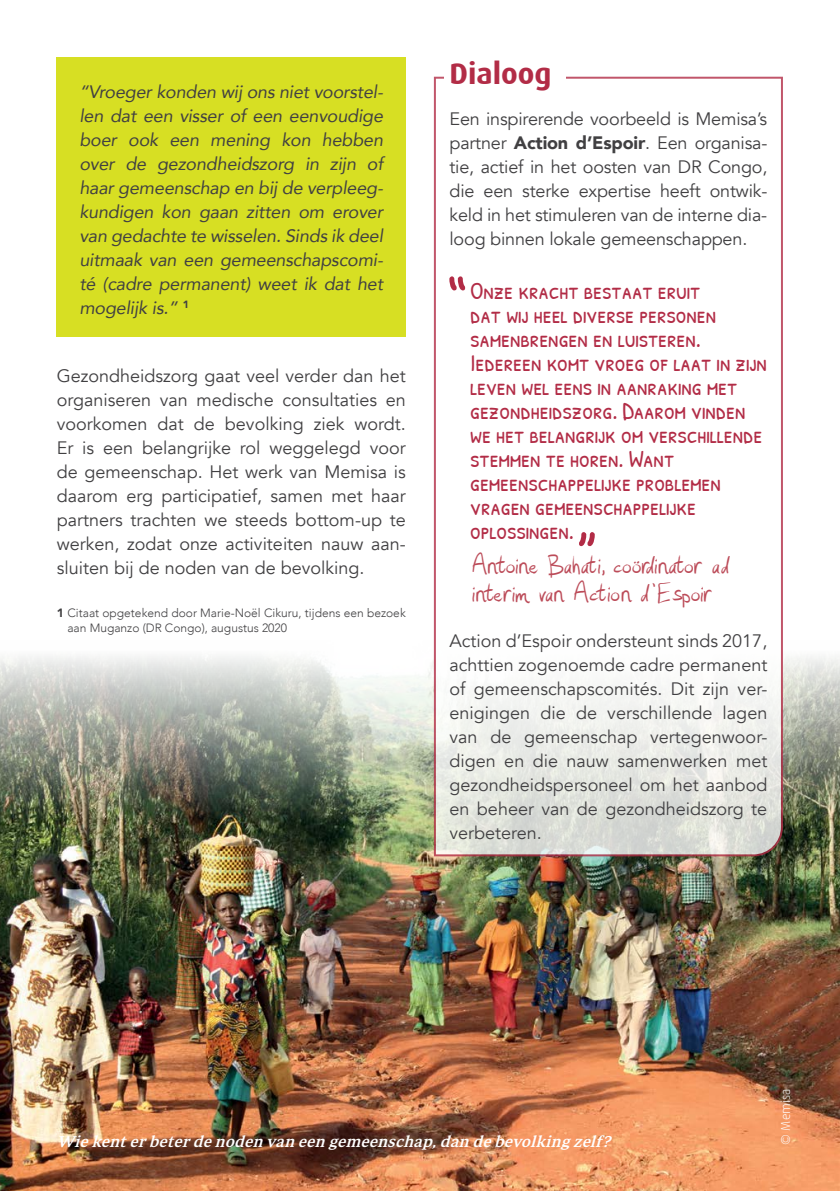
<style>
.page{position:relative;width:840px;height:1191px;background:#fff}
.page>*{position:absolute;margin:0;border:0;box-sizing:border-box;transform-origin:0 0}
.t1{font:36px/28px "Hashtag";letter-spacing:-.03em;color:#bc4c59}
.t2{font:700 30px "Dax";color:#b22c46}
.t3{font:24px/24px "Patrick Hand SC";letter-spacing:-.01em;color:#b22c46}
.t4{font:18px/24px "Avenir";color:#414042;text-align:justify}
.t5{font:italic 18px/24px "Avenir";letter-spacing:-.01em;color:#414042;text-align:justify}
.t6{font:italic 500 16px "Periodico Text";color:#fff}
.t7{font:300 13px "Dax";color:#fff}
.t8{font:300 12px/14.4px "Avenir";color:#414042}
.s1{font-weight:900}
</style>
<div class="page">
<img style="left:0;top:656px;width:839px;height:535px">
<svg style="left:432px;top:76px;width:351px;height:781px"></svg>
<div style="left:443px;top:65px;width:122px;height:27px;background:#fff"></div>
<div style="left:57px;top:57px;width:348px;height:279px;background:#d7df23"></div>
<svg style="left:449px;top:276px;width:16px;height:14px"></svg>
<svg style="left:578px;top:532px;width:16px;height:14px"></svg>
<p class="t5" style="left:79px;top:79px;width:305px">“Vroeger konden wij ons niet voorstel&shy;len dat een visser of een eenvoudige boer ook een mening kon hebben over de gezondheidszorg in zijn of haar gemeenschap en bij de verpleeg&shy;kundigen kon gaan zitten om erover van gedachte te wisselen. Sinds ik deel uitmaak van een gemeenschapscomi&shy;té (cadre permanent) weet ik dat het mogelijk is.” <sup>1</sup></p>
<p class="t4" style="left:57px;top:364px;width:350px">Gezondheidszorg gaat veel verder dan het organiseren van medische consultaties en voorkomen dat de bevolking ziek wordt.<br>Er is een belangrijke rol weggelegd voor de gemeenschap. Het werk van Memisa is daarom erg participatief, samen met haar partners trachten we steeds bottom-up te werken, zodat onze activiteiten nauw aan&shy;sluiten bij de noden van de bevolking.</p>
<p class="t8" style="left:67px;top:606px;width:339px;text-indent:-11px"><span class="s1">1</span> Citaat opgetekend door Marie-Noël Cikuru, tijdens een bezoek aan Muganzo (DR Congo), augustus 2020</p>
<h2 class="t2" style="left:449px;top:57px;width:103px">Dialoog</h2>
<p class="t4" style="left:449px;top:107px;width:319px">Een inspirerende voorbeeld is Memisa’s partner <span class="s1">Action d’Espoir</span>. Een organisa&shy;tie, actief in het oosten van DR Congo, die een sterke expertise heeft ontwik&shy;keld in het stimuleren van de interne dia&shy;loog binnen lokale gemeenschappen.</p>
<p class="t3" style="left:470px;top:278px;width:298px">Onze kracht bestaat eruit<br>dat wij heel diverse personen samenbrengen en luisteren.<br>Iedereen komt vroeg of laat in zijn leven wel eens in aanraking met gezondheidszorg. Daarom vinden we het belangrijk om verschillende stemmen te horen. Want gemeenschappelijke problemen vragen gemeenschappelijke oplossingen.</p>
<h1 class="t1" style="left:471px;top:551px;width:260px">Antoine Bahati, coördinator ad interim van Action d’Espoir</h1>
<p class="t4" style="left:449px;top:628px;width:319px">Action d’Espoir ondersteunt sinds 2017, achttien zogenoemde cadre permanent of gemeenschapscomités. Dit zijn ver&shy;enigingen die de verschillende lagen van de gemeenschap vertegenwoor&shy;digen en die nauw samenwerken met gezondheidspersoneel om het aanbod en beheer van de gezondheidszorg te verbeteren.</p>
<p class="t6" style="left:57px;top:1132px;width:559px">Wiekenterbeterdenoden van een gemeenschap,dan debevolking zelf?</p>
<p class="t7" style="left:778px;top:1145px;width:57px;rotate:-90deg">© Memisa</p>
</div>
